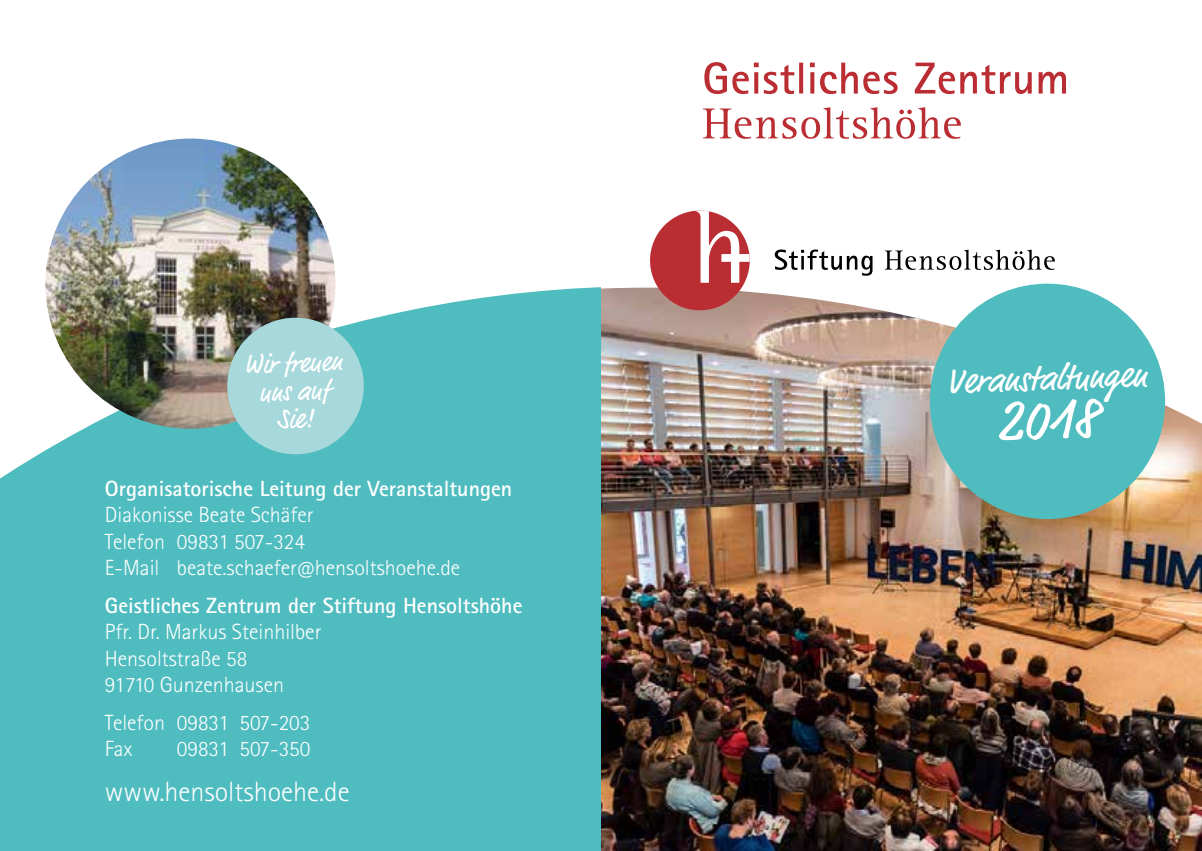
<style>
.page{position:relative;width:1202px;height:851px;background:#fff}
.page>*{position:absolute;margin:0;border:0;box-sizing:border-box;transform-origin:0 0}
.t1{font:58px "Market";color:#fff}
.t2{font:36px "Market";color:#fff}
.t3{font:300 28px "Rotis Sans Serif Std";color:#fff}
.t4{font:27.6px/28px "Market";color:#fff;text-align:center}
.t5{font:300 22px/26.4px "Rotis Sans Serif Std";color:#fff}
.t6{font:700 22px "Rotis Sans Serif Std";color:#fff}
</style>
<div class="page">
<img style="left:601px;top:287px;width:601px;height:563px">
<div style="left:0;top:286px;width:601px;height:564px;background:#4fbcbf"></div>
<svg style="left:703px;top:107px;width:258px;height:32px"></svg>
<svg style="left:704px;top:62px;width:362px;height:32px"></svg>
<div style="left:650px;top:210px;width:100px;height:100px;background:#ba2d32;border-radius:50%"></div>
<svg style="left:692px;top:210px;width:58px;height:73px"></svg>
<svg style="left:775px;top:249px;width:280px;height:27px"></svg>
<div style="left:930px;top:283px;width:235px;height:236px;background:#4fbcbf;border-radius:50%"></div>
<img style="left:45px;top:138px;width:290px;height:290px;border-radius:145px">
<div style="left:227px;top:317px;width:137px;height:137px;background:#a7d8db;border-radius:50%"></div>
<p class="t4" style="left:243px;top:353px;width:100px;rotate:-2deg">Wir freuen uns auf<br>Sie!</p>
<p class="t6" style="left:105px;top:474px;width:409px">Organisatorische Leitung der Veranstaltungen</p>
<p class="t5" style="left:105px;top:502px;width:357px">Diakonisse Beate Schäfer<br>Telefon 09831 507-324<br>E-Mail beate.schaefer@hensoltshoehe.de</p>
<p class="t6" style="left:105px;top:591px;width:419px">Geistliches Zentrum der Stiftung Hensoltshöhe</p>
<p class="t5" style="left:105px;top:619px;width:218px">Pfr. Dr. Markus Steinhilber<br>Hensoltstraße 58<br>91710 Gunzenhausen</p>
<p class="t5" style="left:105px;top:709px;width:207px">Telefon 09831 507-203<br>Fax</p>
<p class="t5" style="left:177px;top:736px;width:135px">09831 507-350</p>
<p class="t3" style="left:105px;top:775px;width:246px">www.hensoltshoehe.de</p>
<h2 class="t2" style="left:945px;top:360px;width:203px;rotate:-2deg">Veranstaltungen</h2>
<h1 class="t1" style="left:996px;top:386px;width:104px;rotate:-2deg">2018</h1>
</div>
